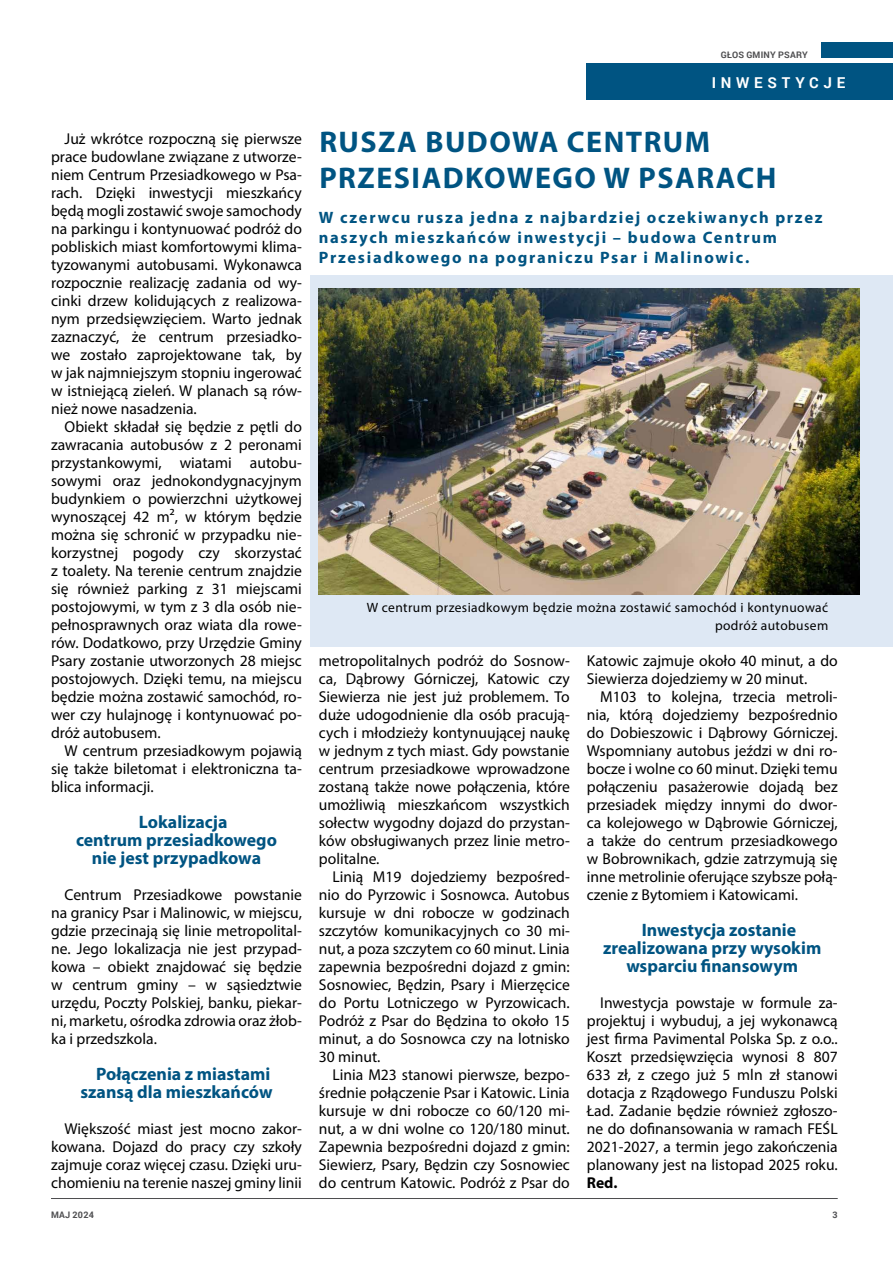
<style>
.page{position:relative;width:893px;height:1263px;background:#fff}
.page>*{position:absolute;margin:0;border:0;box-sizing:border-box;transform-origin:0 0}
.Headline{font:700 30px/36px "Myriad Pro";letter-spacing:.05em;color:#005482}
.Details{font:700 18px/18px "Myriad Pro";color:#005482;text-align:right}
.Fourth_tittle{font:700 16.5px/19.8px "Myriad Pro";letter-spacing:.1em;color:#005482}
.Details-2{font:15.75px/18px "Myriad Pro";color:#000;text-align:justify}
.Info_Text_7{font:700 15px "Roboto";letter-spacing:.315em;color:#fff}
.Details-3{font:13.5px/18px "Myriad Pro";letter-spacing:.03em;color:#000;text-align:right}
.t1{font:700 9px "Roboto";letter-spacing:.025em;color:#4d4d4f}
.s1{font-weight:700}
</style>
<div class="page">
<div style="left:310px;top:275px;width:583px;height:372px;background:#dee8f4"></div>
<img style="left:319px;top:288px;width:540px;height:306px">
<div style="left:587px;top:64px;width:306px;height:36px;background:#005482"></div>
<hr style="left:51px;top:1198px;width:787px;height:1px;background:#4d4d4f">
<div style="left:821px;top:43px;width:72px;height:15px;background:#005482"></div>
<p class="t1" style="left:721px;top:48px;width:89px">GŁOS GMINY PSARY</p>
<p class="Info_Text_7" style="left:712px;top:72px;width:135px">INWESTYCJE</p>
<p class="Details-2" style="left:51px;top:129px;width:252px;text-indent:14px">Już wkrótce rozpoczną się pierwsze prace budowlane związane z utworze&shy;niem Centrum Przesiadkowego w Psa&shy;rach. Dzięki inwestycji mieszkańcy będą mogli zostawić swoje samochody na parkingu i kontynuować podróż do pobliskich miast komfortowymi klima&shy;tyzowanymi autobusami. Wykonawca rozpocznie realizację zadania od wy&shy;cinki drzew kolidujących z realizowa&shy;nym przedsięwzięciem. Warto jednak zaznaczyć, że centrum przesiadko&shy;we zostało zaprojektowane tak, by w jak najmniejszym stopniu ingerować w istniejącą zieleń. W planach są rów&shy;nież nowe nasadzenia.</p>
<p class="Details-2" style="left:51px;top:417px;width:252px;text-indent:14px">Obiekt składał się będzie z pętli do zawracania autobusów z 2 peronami przystankowymi, wiatami autobu&shy;sowymi oraz jednokondygnacyjnym budynkiem o powierzchni użytkowej wynoszącej 42 m², w którym będzie można się schronić w przypadku nie&shy;korzystnej pogody czy skorzystać z toalety. Na terenie centrum znajdzie się również parking z 31 miejscami postojowymi, w tym z 3 dla osób nie&shy;pełnosprawnych oraz wiata dla rowe&shy;rów. Dodatkowo, przy Urzędzie Gminy Psary zostanie utworzonych 28 miejsc postojowych. Dzięki temu, na miejscu będzie można zostawić samochód, ro&shy;wer czy hulajnogę i kontynuować po&shy;dróż autobusem.</p>
<p class="Details-2" style="left:51px;top:741px;width:252px;text-indent:14px">W centrum przesiadkowym pojawią się także biletomat i elektroniczna ta&shy;blica informacji.</p>
<p class="Details" style="left:139px;top:812px;width:90px">Lokalizacja</p>
<p class="Details" style="left:76px;top:830px;width:202px">centrum przesiadkowego</p>
<p class="Details" style="left:92px;top:848px;width:171px">nie jest przypadkowa</p>
<p class="Details-2" style="left:51px;top:885px;width:252px;text-indent:14px">Centrum Przesiadkowe powstanie na granicy Psar i Malinowic, w miejscu, gdzie przecinają się linie metropolital&shy;ne. Jego lokalizacja nie jest przypad&shy;kowa – obiekt znajdować się będzie w centrum gminy – w sąsiedztwie urzędu, Poczty Polskiej, banku, piekar&shy;ni, marketu, ośrodka zdrowia oraz żłob&shy;ka i przedszkola.</p>
<p class="Details" style="left:80px;top:1064px;width:194px">Połączenia z miastami szansą dla mieszkańców</p>
<p class="Details-2" style="left:51px;top:1119px;width:252px;text-indent:14px">Większość miast jest mocno zakor&shy;kowana. Dojazd do pracy czy szkoły zajmuje coraz więcej czasu. Dzięki uru&shy;chomieniu na terenie naszej gminy linii</p>
<p class="Headline" style="left:319px;top:123px;width:458px">RUSZA BUDOWA CENTRUM<br>PRZESIADKOWEGO W PSARACH</p>
<p class="Fourth_tittle" style="left:319px;top:207px;width:505px">W czerwcu rusza jedna z najbardziej oczekiwanych przez naszych mieszkańców inwestycji – budowa Centrum<br>Przesiadkowego na pograniczu Psar i Malinowic.</p>
<p class="Details-3" style="left:367px;top:598px;width:463px">W centrum przesiadkowym będzie można zostawić samochód i kontynuować podróż autobusem</p>
<p class="Details-2" style="left:587px;top:651px;width:252px">Katowic zajmuje około 40 minut, a do<br>Siewierza dojedziemy w 20 minut.</p>
<p class="Details-2" style="left:587px;top:687px;width:252px;text-indent:14px">M103 to kolejna, trzecia metroli&shy;nia, którą dojedziemy bezpośrednio do Dobieszowic i Dąbrowy Górniczej.<br>Wspomniany autobus jeździ w dni ro&shy;bocze i wolne co 60 minut. Dzięki temu połączeniu pasażerowie dojadą bez przesiadek między innymi do dwor&shy;ca kolejowego w Dąbrowie Górniczej, a także do centrum przesiadkowego w Bobrownikach, gdzie zatrzymują się inne metrolinie oferujące szybsze połą&shy;czenie z Bytomiem i Katowicami.</p>
<p class="Details" style="left:642px;top:920px;width:156px">Inwestycja zostanie</p>
<p class="Details" style="left:603px;top:938px;width:220px">zrealizowana przy wysokim</p>
<p class="Details" style="left:626px;top:956px;width:173px">wsparciu finansowym</p>
<p class="Details-2" style="left:587px;top:993px;width:252px;text-indent:14px">Inwestycja powstaje w formule za&shy;projektuj i wybuduj, a jej wykonawcą jest firma Pavimental Polska Sp. z o.o..<br>Koszt przedsięwzięcia wynosi 8 807<br>633 zł, z czego już 5 mln zł stanowi dotacja z Rządowego Funduszu Polski Ład. Zadanie będzie również zgłoszo&shy;ne do dofinansowania w ramach FEŚL 2021-2027, a termin jego zakończenia planowany jest na listopad 2025 roku.<br><span class="s1">Red.</span></p>
<p class="Details-2" style="left:319px;top:651px;width:252px">metropolitalnych podróż do Sosnow&shy;ca, Dąbrowy Górniczej, Katowic czy Siewierza nie jest już problemem. To duże udogodnienie dla osób pracują&shy;cych i młodzieży kontynuującej naukę w jednym z tych miast. Gdy powstanie centrum przesiadkowe wprowadzone zostaną także nowe połączenia, które umożliwią mieszkańcom wszystkich sołectw wygodny dojazd do przystan&shy;ków obsługiwanych przez linie metro&shy;politalne.</p>
<p class="Details-2" style="left:319px;top:867px;width:252px;text-indent:14px">Linią M19 dojedziemy bezpośred&shy;nio do Pyrzowic i Sosnowca. Autobus kursuje w dni robocze w godzinach szczytów komunikacyjnych co 30 mi&shy;nut, a poza szczytem co 60 minut. Linia zapewnia bezpośredni dojazd z gmin:<br>Sosnowiec, Będzin, Psary i Mierzęcice do Portu Lotniczego w Pyrzowicach.<br>Podróż z Psar do Będzina to około 15 minut, a do Sosnowca czy na lotnisko 30 minut.</p>
<p class="Details-2" style="left:319px;top:1065px;width:252px;text-indent:14px">Linia M23 stanowi pierwsze, bezpo&shy;średnie połączenie Psar i Katowic. Linia kursuje w dni robocze co 60/120 mi&shy;nut, a w dni wolne co 120/180 minut.<br>Zapewnia bezpośredni dojazd z gmin:<br>Siewierz, Psary, Będzin czy Sosnowiec do centrum Katowic. Podróż z Psar do</p>
<p class="t1" style="left:51px;top:1208px;width:44px">MAJ 2024</p>
<p class="t1" style="left:832px;top:1208px;width:7px">3</p>
</div>
